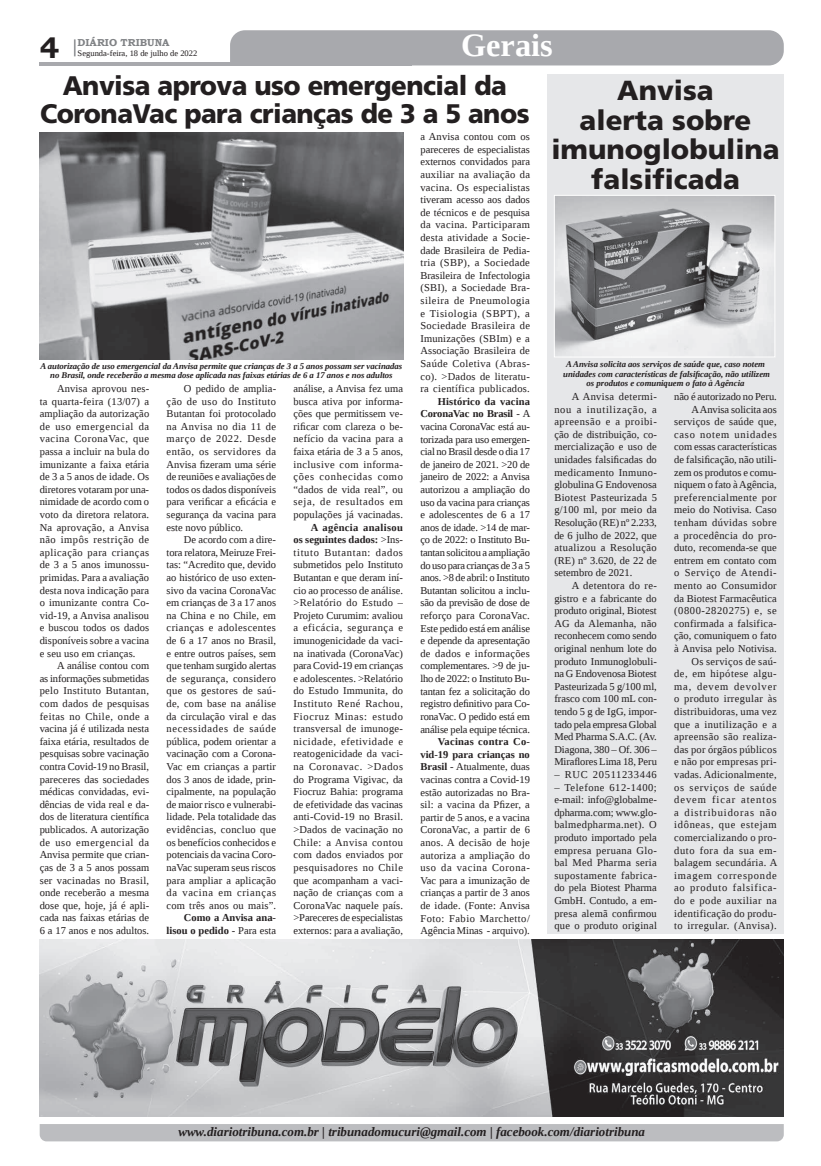
<style>
.page{position:relative;width:821px;height:1166px;background:#fff}
.page>*{position:absolute;margin:0;border:0;box-sizing:border-box;transform-origin:0 0}
.t1{font:700 32.38px "Liberation Serif";color:#fff}
.t2{font:700 29.31px "Bookman Old Style";color:#231f20}
.t3{font:900 27.56px/29.8px "Frutiger LT Std";color:#231f20;text-align:center}
.t4{font:900 26.86px/28.7px "Frutiger LT Std";letter-spacing:-.02em;color:#231f20;text-align:center;scale:.96 1}
.t5{font:italic 700 12.95px "Liberation Serif";color:#231f20}
.t6{font:10.5px/12.6px "Liberation Serif";letter-spacing:.02em;color:#231f20;text-align:justify}
.t7{font:700 10.5px/12.6px "Liberation Serif";color:#231f20;text-align:right}
.t8{font:10.5px "Liberation Serif";letter-spacing:.06em;color:#231f20}
.t9{font:700 10.06px "Bookman Old Style";color:#808285}
.t10{font:italic 700 8.75px/9.6px "Liberation Serif";letter-spacing:-.005em;color:#231f20;text-align:center}
.t11{font:8.4px "Liberation Serif";color:#231f20}
.s1{font-weight:700}
.s2{font-weight:400}
</style>
<div class="page">
<svg style="left:74px;top:39px;width:2px;height:17px"></svg>
<hr style="left:40px;top:62px;width:372px;height:3px;background:#a8a9ad">
<div style="left:230px;top:30px;width:554px;height:35px;background:#a8a9ad"></div>
<div style="left:40px;top:1124px;width:744px;height:17px;background:#bcbdc0"></div>
<img style="left:40px;top:940px;width:744px;height:176px">
<div style="left:547px;top:74px;width:237px;height:860px;background:#e6e7e9"></div>
<img style="left:40px;top:133px;width:363px;height:226px">
<img style="left:556px;top:197px;width:217px;height:155px">
<div style="left:554px;top:195px;width:221px;height:162px;border:1px solid #fff"></div>
<h1 class="t1" style="left:461px;top:24px;width:93px">Gerais</h1>
<h3 class="t4" style="left:40px;top:71px;width:512px">Anvisa aprova uso emergencial da<br>CoronaVac para crianças de 3 a 5 anos</h3>
<p class="t9" style="left:78px;top:35px;width:93px">DIÁRIO TRIBUNA</p>
<h2 class="t2" style="left:40px;top:27px;width:21px">4</h2>
<p class="t11" style="left:78px;top:48px;width:121px">Segunda-feira, 18 de julho de 2022</p>
<h3 class="t3" style="left:551px;top:75px;width:230px">Anvisa<br>alerta sobre imunoglobulina falsificada</h3>
<p class="t6" style="left:420px;top:130px;width:111px">a Anvisa contou com os pareceres de especialistas externos convidados para auxiliar na avaliação da vacina. Os especialistas tiveram acesso aos dados de técnicos e de pesquisa da vacina. Participaram desta atividade a Socie&shy;dade Brasileira de Pedia&shy;tria (SBP), a Sociedade Brasileira de Infectologia (SBI), a Sociedade Bra&shy;sileira de Pneumologia e Tisiologia (SBPT), a Sociedade Brasileira de Imunizações (SBIm) e a Associação Brasileira de Saúde Coletiva (Abras&shy;co). &gt;Dados de literatu&shy;ra científica publicados.</p>
<p class="t6" style="left:420px;top:395px;width:112px;text-indent:17px"><span class="s1">Histórico da vacina CoronaVac no Brasil</span> - A vacina CoronaVac está au&shy;torizada para uso emergen&shy;cial no Brasil desde o dia 17 de janeiro de 2021. &gt;20 de janeiro de 2022: a Anvisa autorizou a ampliação do uso da vacina para crianças e adolescentes de 6 a 17 anos de idade. &gt;14 de mar&shy;ço de 2022: o Instituto Bu&shy;tantan solicitou a ampliação do uso para crianças de 3 a 5 anos. &gt;8 de abril: o Instituto Butantan solicitou a inclu&shy;são da previsão de dose de reforço para CoronaVac.<br>Este pedido está em análise e depende da apresentação de dados e informações complementares. &gt;9 de ju&shy;lho de 2022: o Instituto Bu&shy;tantan fez a solicitação do registro definitivo para Co&shy;ronaVac. O pedido está em análise pela equipe técnica.</p>
<p class="t6" style="left:420px;top:735px;width:111px;text-indent:17px"><span class="s1">Vacinas contra Co&shy;vid-19 para crianças no Brasil</span> - Atualmente, duas vacinas contra a Covid-19 estão autorizadas no Bra&shy;sil: a vacina da Pfizer, a partir de 5 anos, e a vacina CoronaVac, a partir de 6 anos. A decisão de hoje autoriza a ampliação do uso da vacina Corona-Vac para a imunização de crianças a partir de 3 anos de idade. (Fonte: Anvisa Foto: Fabio Marchetto/ Agência Minas - arquivo).</p>
<p class="t10" style="left:563px;top:359px;width:208px">A Anvisa solicita aos serviços de saúde que, caso notem unidades com características de falsificação, não utilizem os produtos e comuniquem o fato à Agência</p>
<p class="t10" style="left:41px;top:361px;width:363px">A autorização de uso emergencial da Anvisa permite que crianças de 3 a 5 anos possam ser vacinadas no Brasil, onde receberão a mesma dose aplicada nas faixas etárias de 6 a 17 anos e nos adultos</p>
<p class="t6" style="left:293px;top:382px;width:111px">análise, a Anvisa fez uma busca ativa por informa&shy;ções que permitissem ve&shy;rificar com clareza o be&shy;nefício da vacina para a faixa etária de 3 a 5 anos, inclusive com informa&shy;ções conhecidas como “dados de vida real”, ou seja, de resultados em populações já vacinadas.</p>
<p class="t6" style="left:293px;top:521px;width:111px;text-indent:17px"><span class="s1">A agência analisou os seguintes dados:</span> &gt;Ins&shy;tituto Butantan: dados submetidos pelo Instituto Butantan e que deram iní&shy;cio ao processo de análise. &gt;Relatório do Estudo – Projeto Curumim: avaliou a eficácia, segurança e imunogenicidade da vaci&shy;na inativada (CoronaVac) para Covid-19 em crianças e adolescentes. &gt;Relatório do Estudo Immunita, do Instituto René Rachou, Fiocruz Minas: estudo transversal de imunoge&shy;nicidade, efetividade e reatogenicidade da vaci&shy;na Coronavac. &gt;Dados do Programa Vigivac, da Fiocruz Bahia: programa de efetividade das vacinas anti-Covid-19 no Brasil. &gt;Dados de vacinação no Chile: a Anvisa contou com dados enviados por pesquisadores no Chile que acompanham a vaci&shy;nação de crianças com a CoronaVac naquele país. &gt;Pareceres de especialistas externos: para a avaliação,</p>
<p class="t6" style="left:167px;top:382px;width:111px;text-indent:17px">O pedido de amplia&shy;ção de uso do Instituto Butantan foi protocolado na Anvisa no dia 11 de março de 2022. Desde então, os servidores da Anvisa fizeram uma série de reuniões e avaliações de todos os dados disponíveis para verificar a eficácia e segurança da vacina para este novo público.</p>
<p class="t6" style="left:167px;top:533px;width:111px;text-indent:17px">De acordo com a dire&shy;tora relatora, Meiruze Frei&shy;tas: “Acredito que, devido ao histórico de uso exten&shy;sivo da vacina CoronaVac em crianças de 3 a 17 anos na China e no Chile, em crianças e adolescentes de 6 a 17 anos no Brasil, e entre outros países, sem que tenham surgido alertas de segurança, considero que os gestores de saú&shy;de, com base na análise da circulação viral e das necessidades de saúde pública, podem orientar a vacinação com a Corona-Vac em crianças a partir dos 3 anos de idade, prin&shy;cipalmente, na população de maior risco e vulnerabi&shy;lidade. Pela totalidade das evidências, concluo que os benefícios conhecidos e potenciais da vacina Coro&shy;naVac superam seus riscos para ampliar a aplicação da vacina em crianças com três anos ou mais”.</p>
<p class="t7" style="left:167px;top:911px;width:111px">Como a Anvisa ana&shy;lisou o pedido <span class="s2">- Para esta</span></p>
<p class="t6" style="left:40px;top:382px;width:111px;text-indent:17px">Anvisa aprovou nes&shy;ta quarta-feira (13/07) a ampliação da autorização de uso emergencial da vacina CoronaVac, que passa a incluir na bula do imunizante a faixa etária de 3 a 5 anos de idade. Os diretores votaram por una&shy;nimidade de acordo com o voto da diretora relatora.<br>Na aprovação, a Anvisa não impôs restrição de aplicação para crianças de 3 a 5 anos imunossu&shy;primidas. Para a avaliação desta nova indicação para o imunizante contra Co&shy;vid-19, a Anvisa analisou e buscou todos os dados disponíveis sobre a vacina e seu uso em crianças.</p>
<p class="t6" style="left:40px;top:659px;width:111px;text-indent:17px">A análise contou com as informações submetidas pelo Instituto Butantan, com dados de pesquisas feitas no Chile, onde a vacina já é utilizada nesta faixa etária, resultados de pesquisas sobre vacinação contra Covid-19 no Brasil, pareceres das sociedades médicas convidadas, evi&shy;dências de vida real e da&shy;dos de literatura científica publicados. A autorização de uso emergencial da Anvisa permite que crian&shy;ças de 3 a 5 anos possam ser vacinadas no Brasil, onde receberão a mesma dose que, hoje, já é apli&shy;cada nas faixas etárias de 6 a 17 anos e nos adultos.</p>
<p class="t6" style="left:674px;top:390px;width:105px;text-align:right">não é autorizado no Peru.<br>A Anvisa solicita aos serviços de saúde que, caso notem unidades com essas características de falsificação, não utili&shy;zem os produtos e comu&shy;niquem o fato à Agência, preferencialmente por meio do Notivisa. Caso tenham dúvidas sobre a procedência do pro&shy;duto, recomenda-se que entrem em contato com o Serviço de Atendi&shy;mento ao Consumidor da Biotest Farmacêutica (0800-2820275) e, se confirmada a falsifica&shy;ção, comuniquem o fato à Anvisa pelo Notivisa.<br>Os serviços de saú-<br>de, em hipótese algu&shy;ma, devem devolver o produto irregular às distribuidoras, uma vez que a inutilização e a apreensão são realiza&shy;das por órgãos públicos e não por empresas pri&shy;vadas. Adicionalmente, os serviços de saúde devem ficar atentos a distribuidoras não idôneas, que estejam comercializando o pro&shy;duto fora da sua em&shy;balagem secundária. A imagem corresponde ao produto falsifica&shy;do e pode auxiliar na identificação do produ&shy;to irregular. (Anvisa).</p>
<p class="t6" style="left:554px;top:390px;width:104px;text-indent:17px">A Anvisa determi&shy;nou a inutilização, a apreensão e a proibi&shy;ção de distribuição, co&shy;mercialização e uso de unidades falsificadas do medicamento Inmuno&shy;globulina G Endovenosa Biotest Pasteurizada 5 g/100 ml, por meio da Resolução (RE) nº 2.233, de 6 julho de 2022, que atualizou a Resolução (RE) nº 3.620, de 22 de setembro de 2021.</p>
<p class="t6" style="left:554px;top:579px;width:104px;text-indent:17px">A detentora do re&shy;gistro e a fabricante do produto original, Biotest AG da Alemanha, não reconhecem como sendo original nenhum lote do produto Inmunoglobuli&shy;na G Endovenosa Biotest Pasteurizada 5 g/100 ml, frasco com 100 mL con&shy;tendo 5 g de IgG, impor&shy;tado pela empresa Global Med Pharma S.A.C. (Av.<br>Diagona, 380 – Of. 306 – Miraflores Lima 18, Peru</p>
<p class="t8" style="left:554px;top:768px;width:104px">– RUC 20511233446</p>
<p class="t6" style="left:554px;top:781px;width:104px">– Telefone 612-1400; e-mail: info@globalme&shy;dpharma.com; www.glo&shy;balmedpharma.net). O produto importado pela empresa peruana Glo&shy;bal Med Pharma seria supostamente fabrica&shy;do pela Biotest Pharma GmbH. Contudo, a em&shy;presa alemã confirmou que o produto original</p>
<p class="t5" style="left:178px;top:1123px;width:468px">www.diariotribuna.com.br | tribunadomucuri@gmail.com | facebook.com/diariotribuna</p>
</div>
